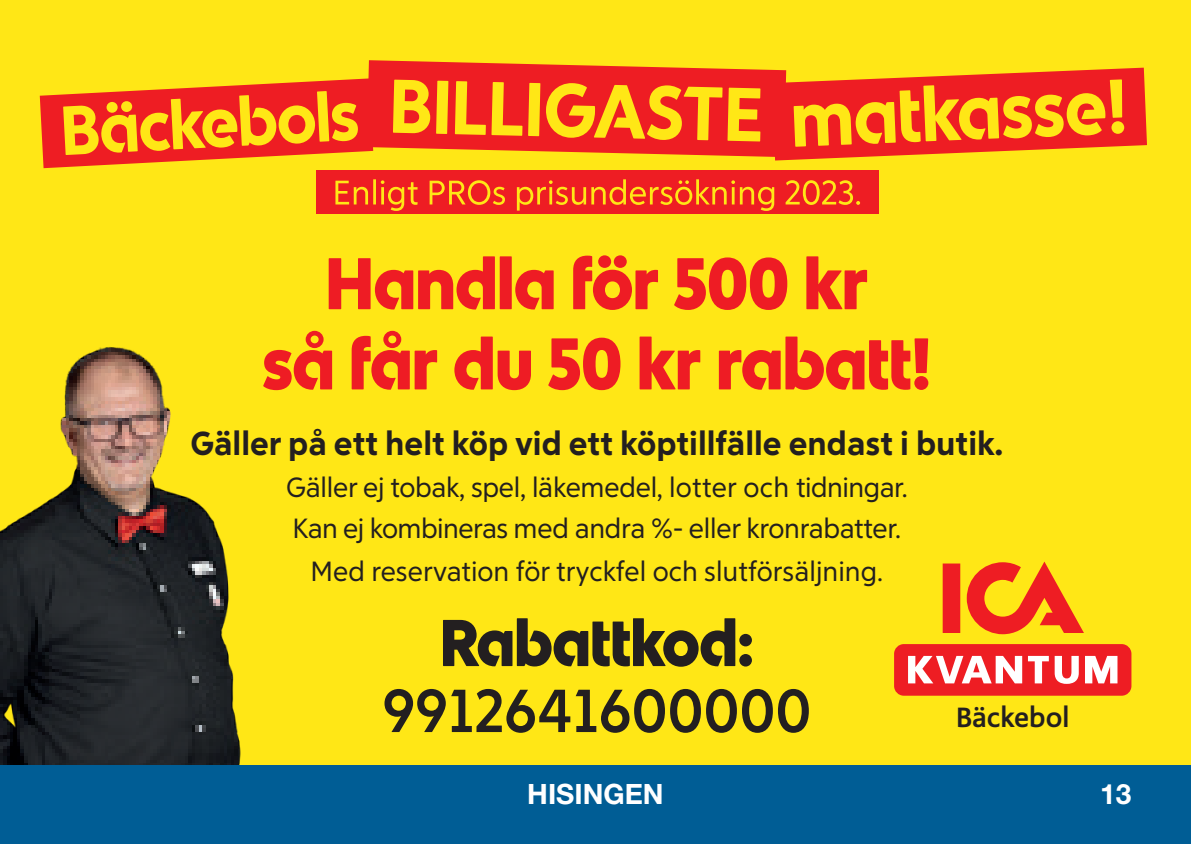
<style>
.page{position:relative;width:1191px;height:844px;background:#fff}
.page>*{position:absolute;margin:0;border:0;box-sizing:border-box;transform-origin:0 0}
.t1{font:900 72.8px/80.1px "ICA Rubrik";color:#ee1c24;text-align:center}
.t2{font:900 65.8px "ICA Rubrik";color:#231f20}
.t3{font:700 60.55px "ICA Text Ny";color:#231f20}
.t4{font:900 33.25px "ICA Text Ny";color:#231f20}
.t5{font:700 28px "Helvetica Neue LT Std";color:#fff}
.t6{font:27.65px/42px "ICA Text Ny";letter-spacing:-.01em;color:#231f20;text-align:center}
.t7{font:700 27.65px "ICA Text";color:#231f20}
</style>
<div class="page">
<div style="left:0;top:764px;width:1191px;height:79px;background:#005d95"></div>
<div style="left:0;top:0;width:1191px;height:764px;background:#ffe716"></div>
<svg style="left:942px;top:561px;width:142px;height:73px"></svg>
<div style="left:894px;top:644px;width:237px;height:51px;background:#ee1d23;border-radius:10px"></div>
<svg style="left:908px;top:655px;width:114px;height:28px"></svg>
<svg style="left:1028px;top:655px;width:20px;height:28px"></svg>
<svg style="left:1054px;top:655px;width:24px;height:28px"></svg>
<svg style="left:1085px;top:655px;width:32px;height:28px"></svg>
<img style="left:0;top:347px;width:241px;height:417px">
<svg style="left:368px;top:60px;width:404px;height:97px;fill:#ee1d23"></svg>
<svg style="left:393px;top:80px;width:367px;height:61px"></svg>
<svg style="left:772px;top:68px;width:375px;height:92px"></svg>
<svg style="left:40px;top:78px;width:333px;height:90px"></svg>
<div style="left:316px;top:170px;width:563px;height:44px;background:#ee1d23"></div>
<svg style="left:335px;top:179px;width:525px;height:32px"></svg>
<h1 class="t1" style="left:263px;top:245px;width:670px">Handla för 500 kr<br>så får du 50 kr rabatt!</h1>
<p class="t4" style="left:190px;top:423px;width:814px">Gäller på ett helt köp vid ett köptillfälle endast i butik.</p>
<p class="t6" style="left:286px;top:466px;width:623px">Gäller ej tobak, spel, läkemedel, lotter och tidningar.<br>Kan ej kombineras med andra %- eller kronrabatter.<br>Med reservation för tryckfel och slutförsäljning.</p>
<h2 class="t2" style="left:440px;top:603px;width:315px">Rabattkod:</h2>
<h3 class="t3" style="left:382px;top:674px;width:430px">9912641600000</h3>
<p class="t7" style="left:956px;top:700px;width:115px">Bäckebol</p>
<p class="t5" style="left:527px;top:776px;width:138px">HISINGEN</p>
<p class="t5" style="left:1100px;top:776px;width:33px">13</p>
</div>
